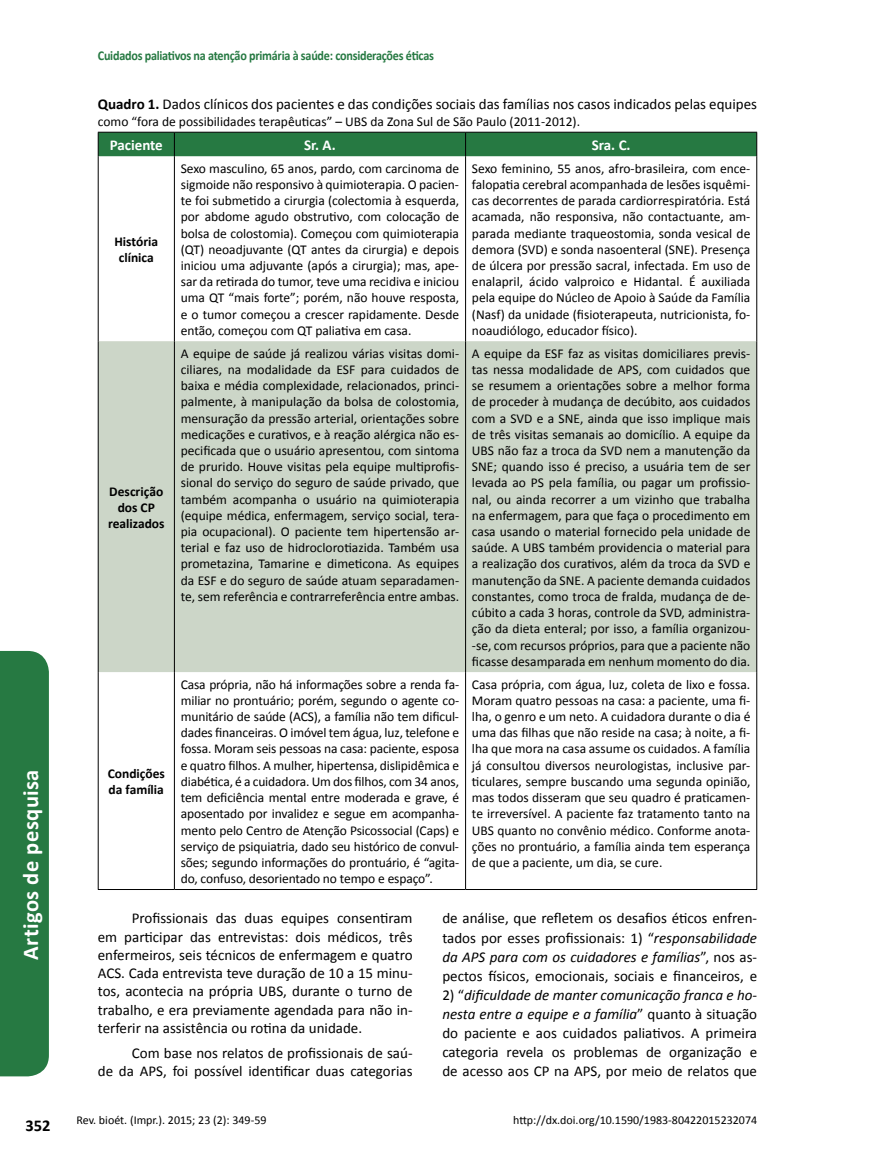
<style>
.page{position:relative;width:872px;height:1170px;background:#fff}
.page>*{position:absolute;margin:0;border:0;box-sizing:border-box;transform-origin:0 0}
.t1{font:700 22.5px "Calibri";letter-spacing:.02em;color:#fff}
.t2{font:700 16.5px "Calibri";color:#000}
.t3{font:15px/18.3px "Calibri";color:#000;text-align:justify}
.t4{font:700 15px "Calibri";color:#fff}
.t5{font:13.5px/16.2px "Calibri";color:#000;text-align:justify}
.t6{font:700 13.5px "Calibri";letter-spacing:-.02em;color:#267942;scale:.9 1}
.t7{font:700 13.5px/16.2px "Calibri";color:#000;text-align:center}
.t8{font:12px "Calibri";color:#000}
.s1{font-weight:700}
.s2{font-style:italic}
</style>
<div class="page">
<div style="left:99px;top:341px;width:657px;height:331px;background:#ccd6c8"></div>
<div style="left:98px;top:132px;width:659px;height:24px;background:#267942"></div>
<hr style="left:98px;top:156px;width:1px;height:185px;background:#000">
<hr style="left:174px;top:156px;width:1px;height:185px;background:#000">
<hr style="left:465px;top:156px;width:1px;height:185px;background:#000">
<hr style="left:756px;top:156px;width:1px;height:185px;background:#000">
<hr style="left:98px;top:341px;width:1px;height:331px;background:#000">
<hr style="left:174px;top:341px;width:1px;height:331px;background:#000">
<hr style="left:465px;top:341px;width:1px;height:331px;background:#000">
<hr style="left:756px;top:341px;width:1px;height:331px;background:#000">
<hr style="left:98px;top:672px;width:1px;height:217px;background:#000">
<hr style="left:174px;top:672px;width:1px;height:217px;background:#000">
<hr style="left:465px;top:672px;width:1px;height:217px;background:#000">
<hr style="left:756px;top:672px;width:1px;height:217px;background:#000">
<hr style="left:98px;top:889px;width:76px;height:1px;background:#000">
<hr style="left:174px;top:889px;width:291px;height:1px;background:#000">
<hr style="left:465px;top:889px;width:292px;height:1px;background:#000">
<div style="left:0;top:651px;width:49px;height:425px;background:#267942"></div>
<p class="t6" style="left:98px;top:47px;width:375px">Cuidados paliativos na atenção primária à saúde: considerações éticas</p>
<p class="t3" style="left:98px;top:95px;width:661px"><span class="s1">Quadro 1.</span> Dados clínicos dos pacientes e das condições sociais das famílias nos casos indicados pelas equipes</p>
<p class="t5" style="left:98px;top:113px;width:484px">como “fora de possibilidades terapêuticas” – UBS da Zona Sul de São Paulo (2011-2012).</p>
<p class="t4" style="left:110px;top:135px;width:55px">Paciente</p>
<p class="t4" style="left:304px;top:135px;width:33px">Sr. A.</p>
<p class="t4" style="left:592px;top:135px;width:40px">Sra. C.</p>
<h1 class="t1" style="left:16px;top:959px;width:192px;rotate:-90deg">Artigos de pesquisa</h1>
<p class="t7" style="left:114px;top:233px;width:45px">História clínica</p>
<p class="t7" style="left:108px;top:483px;width:58px">Descrição dos CP realizados</p>
<p class="t5" style="left:181px;top:160px;width:280px">Sexo masculino, 65 anos, pardo, com carcinoma de sigmoide não responsivo à quimioterapia. O pacien&shy;te foi submetido a cirurgia (colectomia à esquerda, por abdome agudo obstrutivo, com colocação de bolsa de colostomia). Começou com quimioterapia (QT) neoadjuvante (QT antes da cirurgia) e depois iniciou uma adjuvante (após a cirurgia); mas, ape&shy;sar da retirada do tumor, teve uma recidiva e iniciou uma QT “mais forte”; porém, não houve resposta, e o tumor começou a crescer rapidamente. Desde então, começou com QT paliativa em casa.</p>
<p class="t5" style="left:472px;top:160px;width:280px">Sexo feminino, 55 anos, afro-brasileira, com ence&shy;falopatia cerebral acompanhada de lesões isquêmi&shy;cas decorrentes de parada cardiorrespiratória. Está acamada, não responsiva, não contactuante, am&shy;parada mediante traqueostomia, sonda vesical de demora (SVD) e sonda nasoenteral (SNE). Presença de úlcera por pressão sacral, infectada. Em uso de enalapril, ácido valproico e Hidantal. É auxiliada pela equipe do Núcleo de Apoio à Saúde da Família (Nasf) da unidade (fisioterapeuta, nutricionista, fo&shy;noaudiólogo, educador físico).</p>
<p class="t5" style="left:181px;top:345px;width:280px">A equipe de saúde já realizou várias visitas domi&shy;ciliares, na modalidade da ESF para cuidados de baixa e média complexidade, relacionados, princi&shy;palmente, à manipulação da bolsa de colostomia, mensuração da pressão arterial, orientações sobre medicações e curativos, e à reação alérgica não es&shy;pecificada que o usuário apresentou, com sintoma de prurido. Houve visitas pela equipe multiprofis&shy;sional do serviço do seguro de saúde privado, que também acompanha o usuário na quimioterapia (equipe médica, enfermagem, serviço social, tera&shy;pia ocupacional). O paciente tem hipertensão ar&shy;terial e faz uso de hidroclorotiazida. Também usa prometazina, Tamarine e dimeticona. As equipes da ESF e do seguro de saúde atuam separadamen&shy;te, sem referência e contrarreferência entre ambas.</p>
<p class="t5" style="left:472px;top:345px;width:280px">A equipe da ESF faz as visitas domiciliares previs&shy;tas nessa modalidade de APS, com cuidados que se resumem a orientações sobre a melhor forma de proceder à mudança de decúbito, aos cuidados com a SVD e a SNE, ainda que isso implique mais de três visitas semanais ao domicílio. A equipe da UBS não faz a troca da SVD nem a manutenção da SNE; quando isso é preciso, a usuária tem de ser levada ao PS pela família, ou pagar um profissio&shy;nal, ou ainda recorrer a um vizinho que trabalha na enfermagem, para que faça o procedimento em casa usando o material fornecido pela unidade de saúde. A UBS também providencia o material para a realização dos curativos, além da troca da SVD e manutenção da SNE. A paciente demanda cuidados constantes, como troca de fralda, mudança de de&shy;cúbito a cada 3 horas, controle da SVD, administra&shy;ção da dieta enteral; por isso, a família organizou--se, com recursos próprios, para que a paciente não ficasse desamparada em nenhum momento do dia.</p>
<p class="t5" style="left:181px;top:676px;width:280px">Casa própria, não há informações sobre a renda fa&shy;miliar no prontuário; porém, segundo o agente co&shy;munitário de saúde (ACS), a família não tem dificul&shy;dades financeiras. O imóvel tem água, luz, telefone e fossa. Moram seis pessoas na casa: paciente, esposa e quatro filhos. A mulher, hipertensa, dislipidêmica e diabética, é a cuidadora. Um dos filhos, com 34 anos, tem deficiência mental entre moderada e grave, é aposentado por invalidez e segue em acompanha&shy;mento pelo Centro de Atenção Psicossocial (Caps) e serviço de psiquiatria, dado seu histórico de convul&shy;sões; segundo informações do prontuário, é “agita&shy;do, confuso, desorientado no tempo e espaço”.</p>
<p class="t5" style="left:472px;top:676px;width:280px">Casa própria, com água, luz, coleta de lixo e fossa.<br>Moram quatro pessoas na casa: a paciente, uma fi&shy;lha, o genro e um neto. A cuidadora durante o dia é uma das filhas que não reside na casa; à noite, a fi&shy;lha que mora na casa assume os cuidados. A família já consultou diversos neurologistas, inclusive par&shy;ticulares, sempre buscando uma segunda opinião, mas todos disseram que seu quadro é praticamen&shy;te irreversível. A paciente faz tratamento tanto na UBS quanto no convênio médico. Conforme anota&shy;ções no prontuário, a família ainda tem esperança de que a paciente, um dia, se cure.</p>
<p class="t3" style="left:98px;top:909px;width:316px;text-indent:34px">Profissionais das duas equipes consentiram em participar das entrevistas: dois médicos, três enfermeiros, seis técnicos de enfermagem e quatro ACS. Cada entrevista teve duração de 10 a 15 minu&shy;tos, acontecia na própria UBS, durante o turno de trabalho, e era previamente agendada para não in&shy;terferir na assistência ou rotina da unidade.</p>
<p class="t3" style="left:98px;top:1043px;width:316px;text-align:right">Com base nos relatos de profissionais de saú-<br>de da APS, foi possível identificar duas categorias</p>
<p class="t7" style="left:108px;top:765px;width:59px;text-align:left">Condições da família</p>
<p class="t3" style="left:442px;top:908px;width:316px;line-height:19px">de análise, que refletem os desafios éticos enfren&shy;tados por esses profissionais: 1) “<span class="s2">responsabilidade da APS para com os cuidadores e famílias</span>”, nos as&shy;pectos físicos, emocionais, sociais e financeiros, e</p>
<p class="t3" style="left:442px;top:985px;width:316px;line-height:19px">2) “<span class="s2">dificuldade de manter comunicação franca e ho&shy;nesta entre a equipe e a família</span>” quanto à situação do paciente e aos cuidados paliativos. A primeira categoria revela os problemas de organização e de acesso aos CP na APS, por meio de relatos que</p>
<p class="t2" style="left:26px;top:1115px;width:27px">352</p>
<p class="t8" style="left:77px;top:1112px;width:191px">Rev. bioét. (Impr.). 2015; 23 (2): 349-59</p>
<p class="t8" style="left:513px;top:1112px;width:245px">http://dx.doi.org/10.1590/1983-80422015232074</p>
</div>
